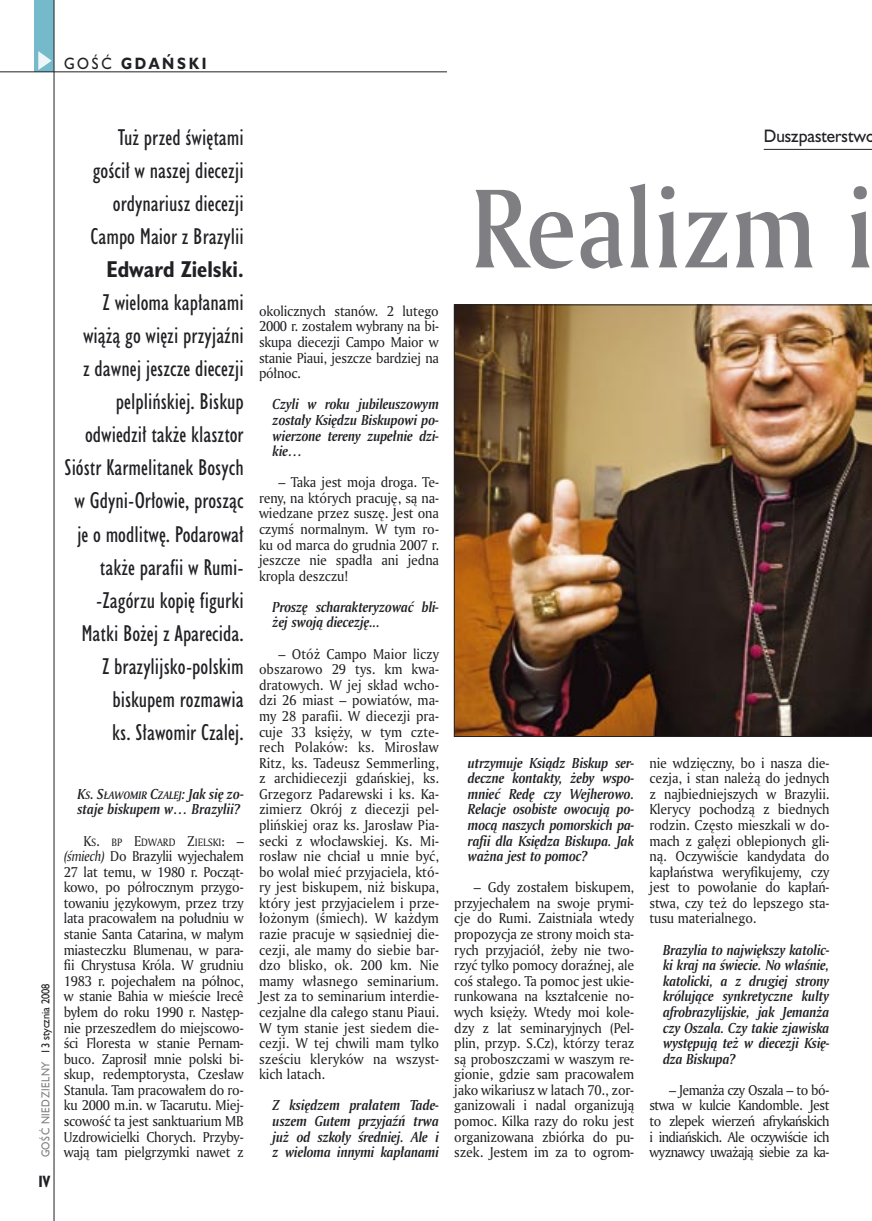
<style>
.page{position:relative;width:872px;height:1221px;background:#fff}
.page>*{position:absolute;margin:0;border:0;box-sizing:border-box;transform-origin:0 0}
._05_tytyl_AmMd_72_pt{font:108px "Amerigo Md PL";color:#7f7f83;scale:.9 1}
._06-1_lead_prawy_HuCn_14_pt{font:21px/33px "Humanst 521 Cn PL";color:#212125;text-align:right}
._04-3_nadtytul_lokal{font:16.5px "Humanst 521 PL";color:#212125;scale:.94 1}
.t1{font:700 15px "Humanst 521 PL";letter-spacing:.2em;color:#212125;scale:.9 1}
.t2{font:700 15px "Humanst 521 Cn PL";color:#212125;scale:.94 1}
._07_wywiad_pytanie{font:italic 700 13.95px/15.6px "Amerigo PL";letter-spacing:-.01em;color:#212125;text-align:justify;scale:.94 1}
._01_body_tekst{font:13.8px/15.6px "Amerigo PL";letter-spacing:-.01em;color:#212125;text-align:justify;scale:.94 1}
.t3{font:10.5px "Humanst 521 PL";letter-spacing:.05em;color:#7f7f83;scale:.9 1}
._01_body_tekst-2{font:10.35px "Amerigo PL";letter-spacing:-.005em;color:#212125;scale:.94 1}
.s1{font-weight:400}
.s2{font-weight:700}
.s3{color:#212125}
.s4{font-size:10.5px}
.s5{font-size:13.8px}
.s6{font-style:italic}
</style>
<div class="page">
<div style="left:35px;top:0;width:19px;height:72px;background:#75baca"></div>
<svg style="left:38px;top:51px;width:14px;height:19px"></svg>
<hr style="left:54px;top:0;width:1px;height:1220px;background:#212125">
<hr style="left:0;top:72px;width:447px;height:1px;background:#212125">
<hr style="left:763px;top:149px;width:109px;height:1px;background:#212125">
<img style="left:454px;top:304px;width:418px;height:432px">
<p class="t1" style="left:64px;top:53px;width:160px"><span class="s1">GOŚĆ</span> GDAŃSKI</p>
<p class="_06-1_lead_prawy_HuCn_14_pt" style="left:64px;top:121px;width:181px">Tuż przed świętami<br>gościł w naszej diecezji ordynariusz diecezji<br>Campo Maior z Brazylii<br><span class="s2">Edward Zielski.<br></span>Z wieloma kapłanami wiążą go więzi przyjaźni<br>z dawnej jeszcze diecezji pelplińskiej. Biskup odwiedził także klasztor<br>Sióstr Karmelitanek Bosych w Gdyni-Orłowie, prosząc je o modlitwę. Podarował także parafii w Rumi--Zagórzu kopię figurki<br>Matki Bożej z Aparecida.<br>Z brazylijsko-polskim biskupem rozmawia<br>ks. Sławomir Czalej.</p>
<p class="t3" style="left:38px;top:1157px;width:195px;rotate:-90deg">GOŚĆ NIEDZIELNY <span class="s3">13 stycznia 2008</span></p>
<p class="t2" style="left:38px;top:1170px;width:14px">IV</p>
<p class="_07_wywiad_pytanie" style="left:77px;top:785px;width:179px">K<span class="s4">S</span>. S<span class="s4">ŁAWOMIR</span> C<span class="s4">ZALEJ</span>: Jak się zo&shy;staje biskupem w… Brazylii?</p>
<p class="_01_body_tekst-2" style="left:83px;top:834px;width:172px"><span class="s5">K</span>S<span class="s5">.</span> BP <span class="s5">E</span>DWARD <span class="s5">Z</span>IELSKI<span class="s5">: –</span></p>
<p class="_01_body_tekst" style="left:64px;top:848px;width:193px"><span class="s6">(śmiech)</span> Do Brazylii wyjechałem 27 lat temu, w 1980 r. Począt&shy;kowo, po półrocznym przygo&shy;towaniu językowym, przez trzy lata pracowałem na południu w stanie Santa Catarina, w małym miasteczku Blumenau, w para&shy;fii Chrystusa Króla. W grudniu 1983 r. pojechałem na północ, w stanie Bahia w mieście Irecê byłem do roku 1990 r. Następ&shy;nie przeszedłem do miejscowo&shy;ści Floresta w stanie Pernam&shy;buco. Zaprosił mnie polski bi&shy;skup, redemptorysta, Czesław Stanula. Tam pracowałem do ro&shy;ku 2000 m.in. w Tacarutu. Miej&shy;scowość ta jest sanktuarium MB Uzdrowicielki Chorych. Przyby&shy;wają tam pielgrzymki nawet z</p>
<p class="_01_body_tekst" style="left:259px;top:303px;width:193px">okolicznych stanów. 2 lutego 2000 r. zostałem wybrany na bi&shy;skupa diecezji Campo Maior w stanie Piaui, jeszcze bardziej na północ.</p>
<p class="_07_wywiad_pytanie" style="left:273px;top:396px;width:179px">Czyli w roku jubileuszowym zostały Księdzu Biskupowi po&shy;wierzone tereny zupełnie dzi&shy;kie…</p>
<p class="_01_body_tekst" style="left:259px;top:474px;width:193px;text-indent:20px">– Taka jest moja droga. Te&shy;reny, na których pracuję, są na&shy;wiedzane przez suszę. Jest ona czymś normalnym. W tym ro&shy;ku od marca do grudnia 2007 r. jeszcze nie spadła ani jedna kropla deszczu!</p>
<p class="_07_wywiad_pytanie" style="left:273px;top:598px;width:179px">Proszę scharakteryzować bli&shy;żej swoją diecezję...</p>
<p class="_01_body_tekst" style="left:259px;top:645px;width:193px;text-indent:20px">– Otóż Campo Maior liczy obszarowo 29 tys. km kwa&shy;dratowych. W jej skład wcho&shy;dzi 26 miast – powiatów, ma&shy;my 28 parafii. W diecezji pra&shy;cuje 33 księży, w tym czte&shy;rech Polaków: ks. Mirosław Ritz, ks. Tadeusz Semmerling, z archidiecezji gdańskiej, ks.<br>Grzegorz Padarewski i ks. Ka&shy;zimierz Okrój z diecezji pel&shy;plińskiej oraz ks. Jarosław Pia&shy;secki z włocławskiej. Ks. Mi&shy;rosław nie chciał u mnie być, bo wolał mieć przyjaciela, któ&shy;ry jest biskupem, niż biskupa, który jest przyjacielem i prze&shy;łożonym (śmiech). W każdym razie pracuje w sąsiedniej die&shy;cezji, ale mamy do siebie bar&shy;dzo blisko, ok. 200 km. Nie mamy własnego seminarium.<br>Jest za to seminarium interdie&shy;cezjalne dla całego stanu Piaui.<br>W tym stanie jest siedem die&shy;cezji. W tej chwili mam tylko sześciu kleryków na wszyst&shy;kich latach.</p>
<p class="_07_wywiad_pytanie" style="left:273px;top:1097px;width:179px">Z księdzem prałatem Tade&shy;uszem Gutem przyjaźń trwa już od szkoły średniej. Ale i z wieloma innymi kapłanami</p>
<p class="_04-3_nadtytul_lokal" style="left:763px;top:125px;width:120px">Duszpasterstwo</p>
<p class="_05_tytyl_AmMd_72_pt" style="left:470px;top:156px;width:450px">Realizm i</p>
<p class="_07_wywiad_pytanie" style="left:468px;top:754px;width:179px">utrzymuje Ksiądz Biskup ser&shy;deczne kontakty, żeby wspo&shy;mnieć Redę czy Wejherowo.<br>Relacje osobiste owocują po&shy;mocą naszych pomorskich pa&shy;rafii dla Księdza Biskupa. Jak ważna jest to pomoc?</p>
<p class="_01_body_tekst" style="left:454px;top:879px;width:193px;text-indent:20px">– Gdy zostałem biskupem, przyjechałem na swoje prymi&shy;cje do Rumi. Zaistniała wtedy propozycja ze strony moich sta&shy;rych przyjaciół, żeby nie two&shy;rzyć tylko pomocy doraźnej, ale coś stałego. Ta pomoc jest ukie&shy;runkowana na kształcenie no&shy;wych księży. Wtedy moi kole&shy;dzy z lat seminaryjnych (Pel&shy;plin, przyp. S.Cz), którzy teraz są proboszczami w waszym re&shy;gionie, gdzie sam pracowałem jako wikariusz w latach 70., zor&shy;ganizowali i nadal organizują pomoc. Kilka razy do roku jest organizowana zbiórka do pu&shy;szek. Jestem im za to ogrom-</p>
<p class="_01_body_tekst" style="left:649px;top:754px;width:193px">nie wdzięczny, bo i nasza die&shy;cezja, i stan należą do jednych z najbiedniejszych w Brazylii.<br>Klerycy pochodzą z biednych rodzin. Często mieszkali w do&shy;mach z gałęzi oblepionych gli&shy;ną. Oczywiście kandydata do kapłaństwa weryfikujemy, czy jest to powołanie do kapłań&shy;stwa, czy też do lepszego sta&shy;tusu materialnego.</p>
<p class="_07_wywiad_pytanie" style="left:663px;top:941px;width:179px">Brazylia to największy katolic&shy;ki kraj na świecie. No właśnie, katolicki, a z drugiej strony królujące synkretyczne kulty afrobrazylijskie, jak Jemanża czy Oszala. Czy takie zjawiska występują też w diecezji Księ&shy;dza Biskupa?</p>
<p class="_01_body_tekst" style="left:649px;top:1081px;width:193px;text-indent:20px">– Jemanża czy Oszala – to bó&shy;stwa w kulcie Kandomble. Jest to zlepek wierzeń afrykańskich i indiańskich. Ale oczywiście ich wyznawcy uważają siebie za ka-</p>
</div>
